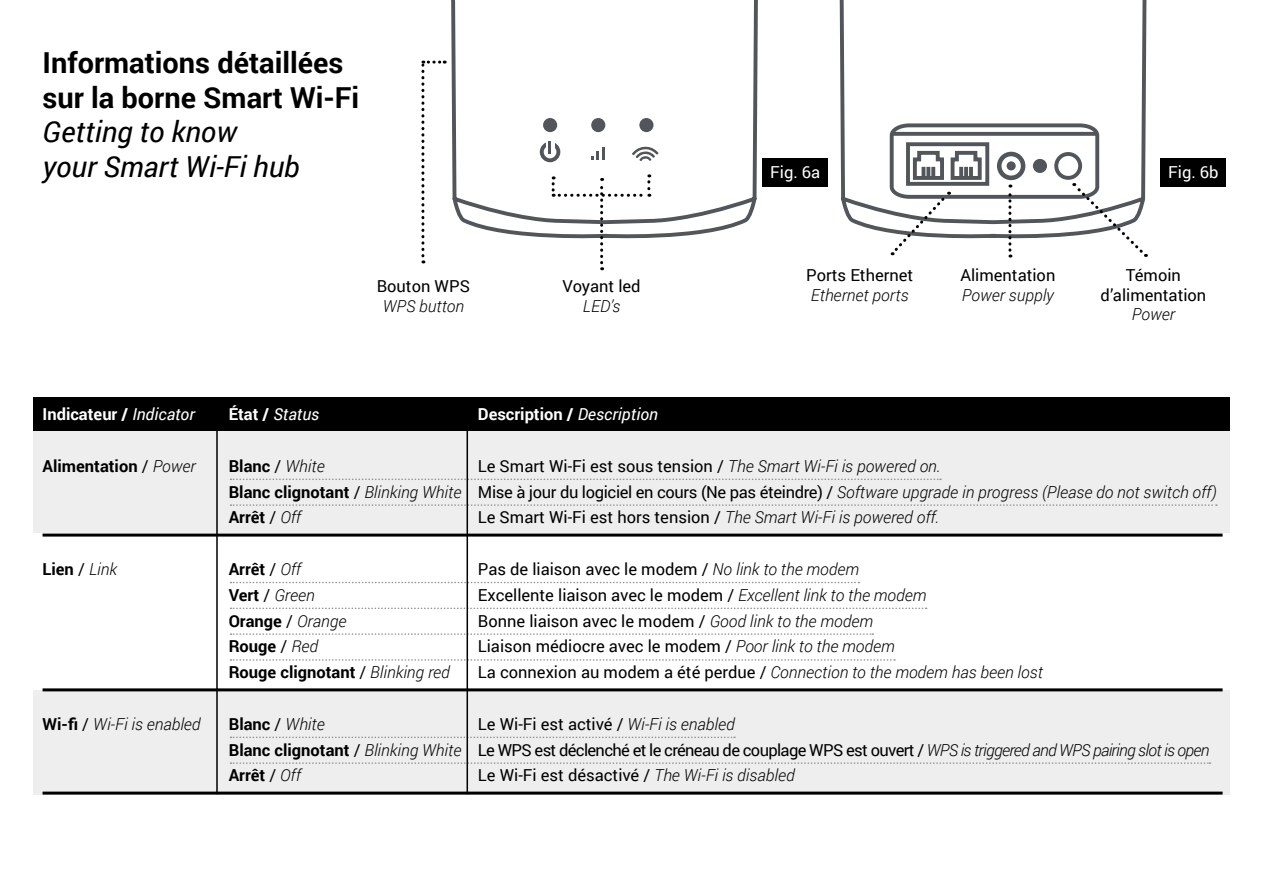
<style>
.page{position:relative;width:1285px;height:893px;background:#fff}
.page>*{position:absolute;margin:0;border:0;box-sizing:border-box;transform-origin:0 0}
.t1{font:700 28.8px/34.8px "Roboto";color:#000001}
.t2{font:16.5px/19.8px "Roboto";color:#000001;text-align:center}
.t3{font:italic 300 16.5px/25.8px "Roboto";color:#000001}
.t4{font:16.5px/25.8px "Roboto";letter-spacing:-.04em;color:#000001}
.t5{font:700 16.5px "Roboto";color:#000001}
.t6{font:700 16.5px "Roboto";color:#fff}
.t7{font:16.5px "Roboto";color:#fff}
.t8{font:italic 16.5px "Roboto";color:#fff}
.s1{font-weight:400;font-style:italic}
.s2{font-weight:300;font-style:italic}
.s3{font-weight:700;font-style:normal}
.s4{font-weight:400}
.s5{font-weight:400;font-style:normal}
.s6{font-weight:700}
</style>
<div class="page">
<div style="left:33px;top:425px;width:1196px;height:108px;background:#edeeed"></div>
<div style="left:33px;top:398px;width:1196px;height:33px;background:#000001"></div>
<div style="left:33px;top:690px;width:1196px;height:104px;background:#edeeed"></div>
<svg style="left:230px;top:479px;width:710px;height:1px"></svg>
<svg style="left:230px;top:504px;width:986px;height:2px"></svg>
<hr style="left:43px;top:534px;width:1179px;height:3px;background:#000001">
<svg style="left:230px;top:582px;width:629px;height:1px"></svg>
<svg style="left:230px;top:608px;width:696px;height:1px"></svg>
<svg style="left:230px;top:633px;width:643px;height:2px"></svg>
<svg style="left:230px;top:659px;width:664px;height:2px"></svg>
<hr style="left:43px;top:688px;width:1179px;height:3px;background:#000001">
<svg style="left:230px;top:737px;width:505px;height:1px"></svg>
<svg style="left:230px;top:762px;width:980px;height:2px"></svg>
<hr style="left:43px;top:792px;width:1179px;height:3px;background:#000001">
<hr style="left:216px;top:398px;width:2px;height:396px;background:#000001">
<hr style="left:466px;top:403px;width:2px;height:391px;background:#000001">
<svg style="left:451px;top:0;width:307px;height:238px"></svg>
<svg style="left:590px;top:147px;width:14px;height:13px"></svg>
<div style="left:539px;top:142px;width:21px;height:20px;border:4px solid #525559;border-radius:50%"></div>
<div style="left:546px;top:140px;width:8px;height:12px;background:#fff"></div>
<svg style="left:548px;top:141px;width:3px;height:13px"></svg>
<svg style="left:632px;top:147px;width:26px;height:14px"></svg>
<svg style="left:1141px;top:0;width:6px;height:182px"></svg>
<svg style="left:827px;top:0;width:273px;height:238px"></svg>
<svg style="left:421px;top:61px;width:24px;height:202px"></svg>
<svg style="left:1008px;top:185px;width:3px;height:73px"></svg>
<svg style="left:891px;top:140px;width:99px;height:115px"></svg>
<svg style="left:1071px;top:182px;width:75px;height:75px"></svg>
<svg style="left:551px;top:174px;width:99px;height:96px"></svg>
<div style="left:762px;top:158px;width:65px;height:29px;background:#000001"></div>
<div style="left:1160px;top:158px;width:65px;height:29px;background:#000001"></div>
<p class="t1" style="left:43px;top:44px;width:318px">Informations détaillées sur la borne Smart Wi-Fi<br><span class="s1">Getting to know<br>your Smart Wi-Fi hub</span></p>
<p class="t7" style="left:770px;top:160px;width:52px">Fig. 6a</p>
<p class="t7" style="left:1167px;top:160px;width:52px">Fig. 6b</p>
<p class="t2" style="left:376px;top:275px;width:95px">Bouton WPS<br><span class="s2">WPS button</span></p>
<p class="t2" style="left:562px;top:275px;width:80px">Voyant led<br><span class="s2">LED’s</span></p>
<p class="t2" style="left:806px;top:264px;width:108px;text-align:left">Ports Ethernet<br><span class="s2">Ethernet ports</span></p>
<p class="t2" style="left:960px;top:264px;width:96px;text-align:left">Alimentation<br><span class="s2">Power supply</span></p>
<p class="t2" style="left:1100px;top:264px;width:107px">Témoin d’alimentation<br><span class="s2">Power</span></p>
<p class="t6" style="left:43px;top:403px;width:154px">Indicateur / <span class="s1">Indicator</span></p>
<p class="t8" style="left:229px;top:403px;width:92px"><span class="s3">État /</span> Status</p>
<p class="t6" style="left:478px;top:403px;width:182px">Description / <span class="s1">Description</span></p>
<p class="t5" style="left:43px;top:454px;width:155px">alimentation <span class="s4">/</span> <span class="s2">Power</span></p>
<p class="t5" style="left:229px;top:454px;width:97px">Blanc <span class="s4">/</span> <span class="s2">White</span></p>
<p class="t3" style="left:229px;top:452px;width:989px;text-indent:249px"><span class="s5">Le Smart Wi-Fi est sous tension /</span> The Smart Wi-Fi is powered on.<br><span class="s3">Blanc clignotant</span> <span class="s5">/</span> Blinking White <span class="s5">Mise à jour du logiciel en cours (Ne pas éteindre) /</span> Software upgrade in progress (Please do not switch off) <span class="s3">arrêt</span> <span class="s5">/</span> Off</p>
<p class="t2" style="left:478px;top:507px;width:463px">Le Smart Wi-Fi est hors tension / <span class="s2">The Smart Wi-Fi is powered off.</span></p>
<p class="t5" style="left:43px;top:557px;width:76px">Lien <span class="s4">/</span> <span class="s2">Link</span></p>
<p class="t5" style="left:229px;top:557px;width:74px">arrêt <span class="s4">/</span> <span class="s2">Off</span></p>
<p class="t2" style="left:478px;top:559px;width:383px">Pas de liaison avec le modem / <span class="s2">No link to the modem</span></p>
<p class="t3" style="left:229px;top:581px;width:87px"><span class="s3">Vert</span> <span class="s5">/</span> Green</p>
<p class="t2" style="left:478px;top:584px;width:450px">Excellente liaison avec le modem / <span class="s2">Excellent link to the modem</span></p>
<p class="t5" style="left:229px;top:609px;width:119px">Orange <span class="s4">/</span> <span class="s2">Orange</span></p>
<p class="t2" style="left:478px;top:610px;width:396px">Bonne liaison avec le modem / <span class="s2">Good link to the modem</span></p>
<p class="t5" style="left:229px;top:635px;width:91px">rouge <span class="s4">/</span> <span class="s2">Red</span></p>
<p class="t2" style="left:478px;top:636px;width:418px">Liaison médiocre avec le modem / <span class="s2">Poor link to the modem</span></p>
<p class="t5" style="left:229px;top:661px;width:222px">rouge clignotant <span class="s4">/</span> <span class="s2">Blinking red</span></p>
<p class="t3" style="left:478px;top:659px;width:566px"><span class="s5">La connexion au modem a été perdue /</span> Connection to the modem has been lost</p>
<p class="t3" style="left:43px;top:710px;width:159px"><span class="s3">Wi-fi</span> <span class="s5">/</span> Wi-Fi is enabled</p>
<p class="t5" style="left:229px;top:712px;width:97px">Blanc <span class="s4">/</span> <span class="s2">White</span></p>
<p class="t4" style="left:229px;top:710px;width:981px;text-indent:249px">Le Wi-Fi est activé / <span class="s2">Wi-Fi is enabled<br></span><span class="s6">Blanc clignotant</span> / <span class="s2">Blinking White</span> Le WPS est déclenché et le créneau de couplage WPS est ouvert / <span class="s2">WPS is triggered and WPS pairing slot is open </span><span class="s6">arrêt</span> / <span class="s2">Off</span></p>
<p class="t2" style="left:478px;top:765px;width:318px">Le Wi-Fi est désactivé / <span class="s2">The Wi-Fi is disabled</span></p>
</div>
